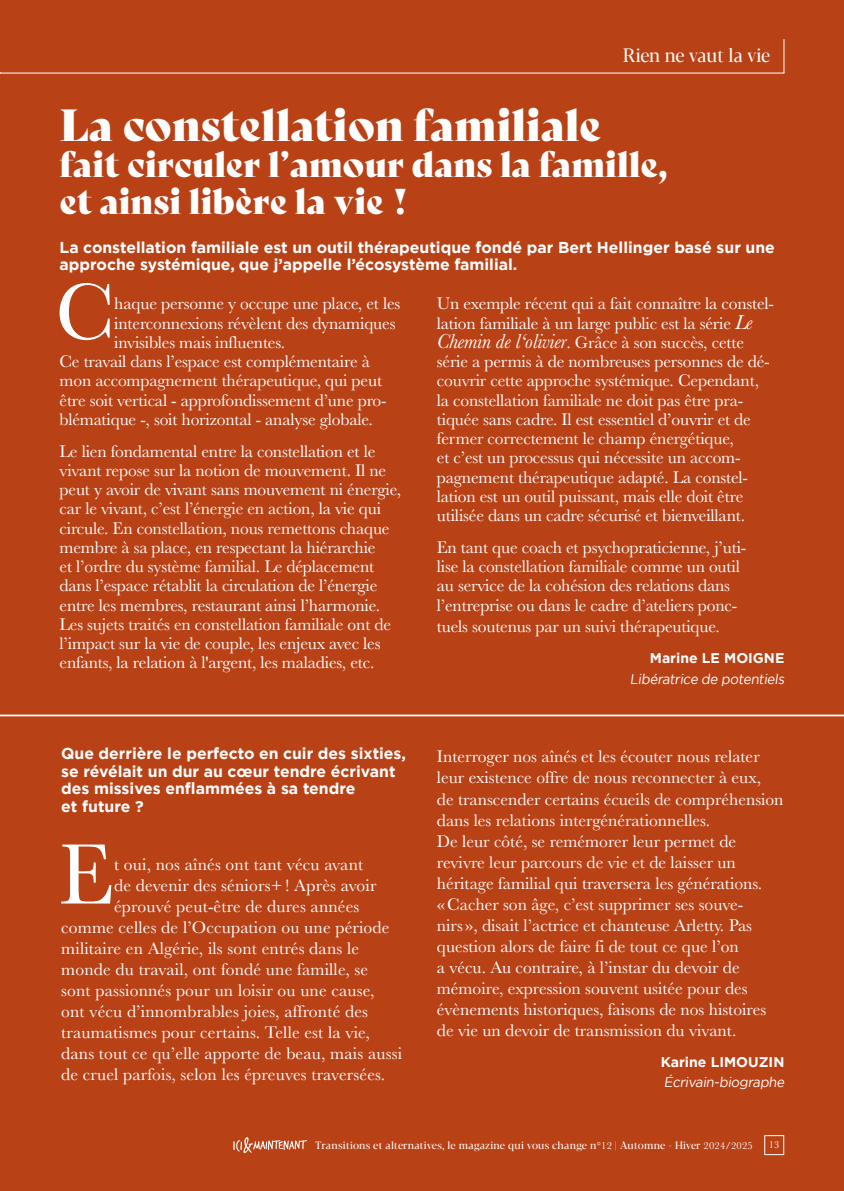
<style>
.page{position:relative;width:844px;height:1191px;background:#fff}
.page>*{position:absolute;margin:0;border:0;box-sizing:border-box;transform-origin:0 0}
.t1{font:89.08px "Baskerville";color:#fff}
.t2{font:83.12px "Baskerville";color:#fff}
.t3{font:43.75px "Bely Display";color:#fff}
.t4{font:35px/36.8px "Bely Display";color:#fff}
.t5{font:19.25px "Blacker Display";letter-spacing:-.01em;color:#fff;scale:.94 1}
.t6{font:17.5px/19.2px "Baskerville";letter-spacing:-.01em;color:#fff}
.t7{font:17.5px "Baskerville";letter-spacing:.01em;color:#fff}
.t8{font:700 15.75px/17.5px "Gotham";color:#fff}
.t9{font:14px "Gotham";color:#fff;scale:.95 1}
.t10{font:700 14px "Gotham";color:#fff}
.t11{font:10.5px "Blacker Display";letter-spacing:.02em;color:#fff}
.t12{font:10.5px "Baskerville";color:#fff}
.s1{font-style:italic;font-size:21px}
.s2{font-family:"Baskerville"}
</style>
<div class="page">
<div style="left:0;top:0;width:843px;height:1191px;background:#b94116"></div>
<hr style="left:0;top:73px;width:784px;height:1px;background:#fff">
<hr style="left:783px;top:39px;width:1px;height:34px;background:#fff">
<svg style="left:0;top:714px;width:843px;height:442px"></svg>
<p class="t5" style="left:623px;top:44px;width:158px">Rien ne vaut la vie</p>
<h3 class="t3" style="left:60px;top:90px;width:543px">La constellation familiale</h3>
<h3 class="t4" style="left:60px;top:143px;width:610px">fait circuler l’amour dans la famille, et ainsi libère la vie !</h3>
<p class="t8" style="left:60px;top:238px;width:716px">La constellation familiale est un outil thérapeutique fondé par Bert Hellinger basé sur une approche systémique, que j’appelle l’écosystème familial.</p>
<h2 class="t2" style="left:55px;top:259px;width:61px">C</h2>
<p class="t6" style="left:437px;top:294px;width:338px">Un exemple récent qui a fait connaître la constel&shy;lation familiale à un large public est la série <span class="s1">Le Chemin de l‘olivier</span>. Grâce à son succès, cette série a permis à de nombreuses personnes de dé&shy;couvrir cette approche systémique. Cependant, la constellation familiale ne doit pas être pra&shy;tiquée sans cadre. Il est essentiel d’ouvrir et de fermer correctement le champ énergétique,<br>et c’est un processus qui nécessite un accom&shy;pagnement thérapeutique adapté. La constel&shy;lation est un outil puissant, mais elle doit être utilisée dans un cadre sécurisé et bienveillant.</p>
<p class="t6" style="left:437px;top:538px;width:311px">En tant que coach et psychopraticienne, j’uti&shy;lise la constellation familiale comme un outil au service de la cohésion des relations dans l’entreprise ou dans le cadre d’ateliers ponc-</p>
<p class="t6" style="left:437px;top:616px;width:284px">tuels soutenus par un suivi thérapeutique.</p>
<p class="t10" style="left:649px;top:649px;width:136px">Marine LE MOIGNE</p>
<p class="t9" style="left:629px;top:670px;width:167px">Libératrice de potentiels</p>
<p class="t6" style="left:114px;top:294px;width:287px">haque personne y occupe une place, et les</p>
<p class="t6" style="left:114px;top:313px;width:283px">interconnexions révèlent des dynamiques</p>
<p class="t6" style="left:114px;top:333px;width:172px">invisibles mais influentes.</p>
<p class="t6" style="left:60px;top:352px;width:312px">Ce travail dans l’espace est complémentaire à</p>
<p class="t6" style="left:60px;top:371px;width:324px">mon accompagnement thérapeutique, qui peut</p>
<p class="t6" style="left:60px;top:390px;width:328px">être soit vertical - approfondissement d’une pro-</p>
<p class="t6" style="left:60px;top:410px;width:315px">blématique -, soit horizontal - analyse globale.</p>
<p class="t6" style="left:60px;top:441px;width:343px">Le lien fondamental entre la constellation et le vivant repose sur la notion de mouvement. Il ne peut y avoir de vivant sans mouvement ni énergie, car le vivant, c’est l’énergie en action, la vie qui circule. En constellation, nous remettons chaque membre à sa place, en respectant la hiérarchie<br>et l’ordre du système familial. Le déplacement dans l’espace rétablit la circulation de l’énergie entre les membres, restaurant ainsi l’harmonie.<br>Les sujets traités en constellation familiale ont de l’impact sur la vie de couple, les enjeux avec les enfants, la relation à l'argent, les maladies, etc.</p>
<p class="t8" style="left:61px;top:745px;width:346px">Que derrière le perfecto en cuir des sixties, se révélait un dur au cœur tendre écrivant des missives enflammées à sa tendre<br>et future ?</p>
<h1 class="t1" style="left:58px;top:818px;width:57px">E</h1>
<p class="t7" style="left:114px;top:853px;width:250px">t oui, nos aînés ont tant vécu avant</p>
<p class="t7" style="left:114px;top:874px;width:264px">de devenir des séniors+! Après avoir</p>
<p class="t7" style="left:114px;top:895px;width:247px">éprouvé peut-être de dures années</p>
<p class="t7" style="left:61px;top:916px;width:330px">comme celles de l’Occupation ou une période</p>
<p class="t7" style="left:61px;top:937px;width:299px">militaire en Algérie, ils sont entrés dans le</p>
<p class="t7" style="left:61px;top:958px;width:308px">monde du travail, ont fondé une famille, se</p>
<p class="t7" style="left:61px;top:979px;width:315px">sont passionnés pour un loisir ou une cause,</p>
<p class="t7" style="left:61px;top:1000px;width:308px">ont vécu d’innombrables joies, affronté des</p>
<p class="t7" style="left:61px;top:1021px;width:310px">traumatismes pour certains. Telle est la vie,</p>
<p class="t7" style="left:61px;top:1042px;width:342px">dans tout ce qu’elle apporte de beau, mais aussi</p>
<p class="t7" style="left:61px;top:1063px;width:325px">de cruel parfois, selon les épreuves traversées.</p>
<p class="t6" style="left:437px;top:746px;width:348px;line-height:21px">Interroger nos aînés et les écouter nous relater leur existence offre de nous reconnecter à eux,<br>de transcender certains écueils de compréhension dans les relations intergénérationnelles.<br>De leur côté, se remémorer leur permet de revivre leur parcours de vie et de laisser un héritage familial qui traversera les générations. «Cacher son âge, c’est supprimer ses souve-<br>nirs », disait l’actrice et chanteuse Arletty. Pas question alors de faire fi de tout ce que l’on<br>a vécu. Au contraire, à l’instar du devoir de mémoire, expression souvent usitée pour des évènements historiques, faisons de nos histoires de vie un devoir de transmission du vivant.</p>
<p class="t10" style="left:660px;top:1053px;width:125px">Karine LIMOUZIN</p>
<p class="t9" style="left:663px;top:1072px;width:131px">Écrivain-biographe</p>
<p class="t11" style="left:315px;top:1138px;width:439px">Transitions et alternatives, le magazine qui vous change n<span class="s2">°12</span> | Automne - Hiver <span class="s2">2024/2025</span></p>
<p class="t12" style="left:768px;top:1138px;width:12px">13</p>
</div>
